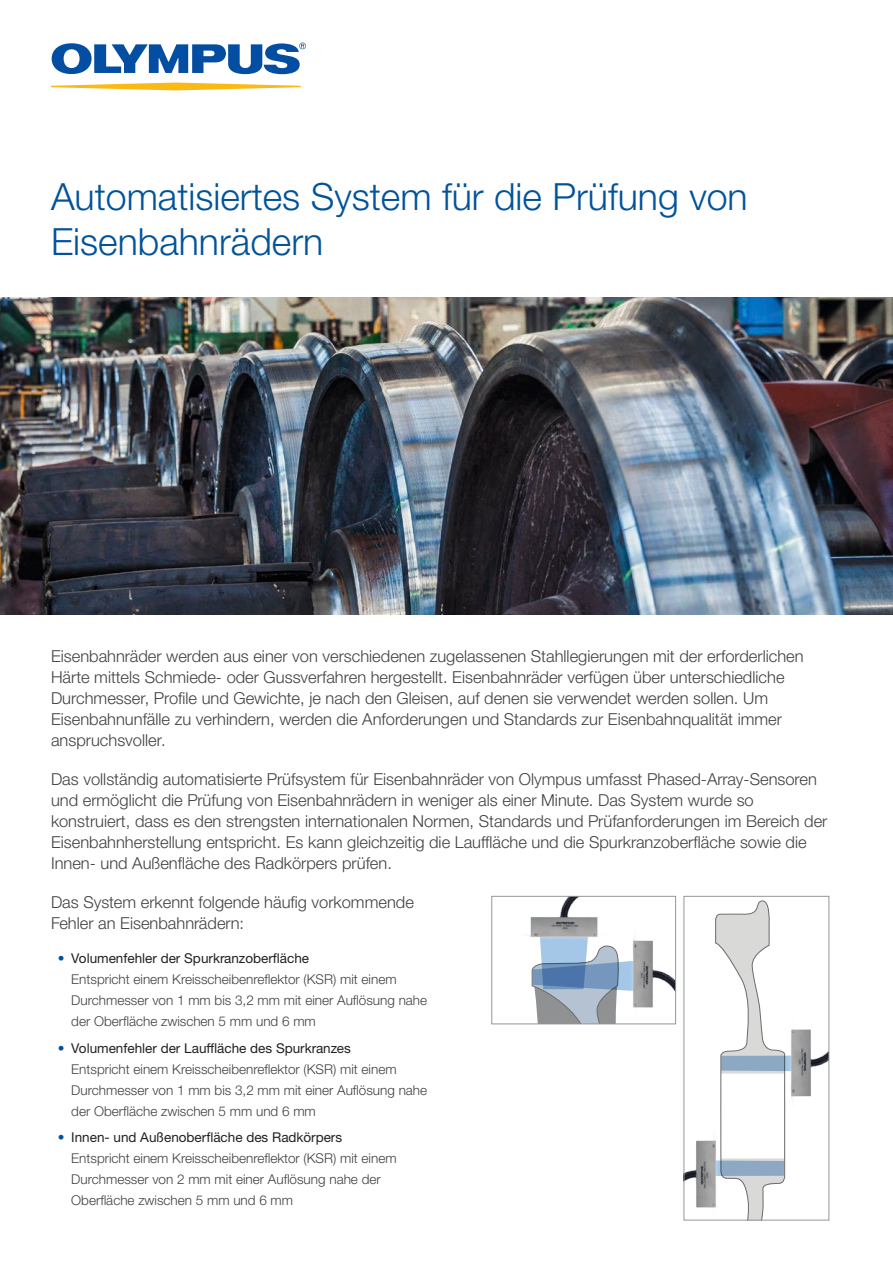
<style>
.page{position:relative;width:893px;height:1263px;background:#fff}
.page>*{position:absolute;margin:0;border:0;box-sizing:border-box;transform-origin:0 0}
.Cover_Title_1{font:300 37.5px/45px "Helvetica Neue LTW1 G";color:#00539b}
.Text{font:300 16.5px/21px "Helvetica Neue LTW1 G";color:#414142}
.t1{font:300 13.5px/21px "Helvetica Neue LTW1 G";color:#414142}
.s1{font-weight:400;color:#00539b}
.s2{font-weight:400;color:#231f20}
</style>
<div class="page">
<svg style="left:51px;top:83px;width:250px;height:7px"></svg>
<svg style="left:52px;top:43px;width:254px;height:31px"></svg>
<img style="left:0;top:298px;width:893px;height:317px">
<img style="left:636px;top:940px;width:38px;height:68px">
<svg style="left:531px;top:940px;width:105px;height:82px"></svg>
<img style="left:530px;top:898px;width:101px;height:52px">
<div style="left:491px;top:896px;width:185px;height:128px;border:1px solid #949698"></div>
<svg style="left:715px;top:900px;width:71px;height:318px"></svg>
<img style="left:686px;top:1120px;width:43px;height:98px">
<img style="left:777px;top:995px;width:50px;height:121px">
<div style="left:684px;top:896px;width:145px;height:324px;border:1px solid #949698"></div>
<p class="Cover_Title_1" style="left:51px;top:174px;width:698px">Automatisiertes System für die Prüfung von<br>Eisenbahnrädern</p>
<p class="Text" style="left:51px;top:645px;width:754px">Eisenbahnräder werden aus einer von verschiedenen zugelassenen Stahllegierungen mit der erforderlichen Härte mittels Schmiede- oder Gussverfahren hergestellt. Eisenbahnräder verfügen über unterschiedliche Durchmesser, Profile und Gewichte, je nach den Gleisen, auf denen sie verwendet werden sollen. Um Eisenbahnunfälle zu verhindern, werden die Anforderungen und Standards zur Eisenbahnqualität immer anspruchsvoller.</p>
<p class="Text" style="left:51px;top:768px;width:778px">Das vollständig automatisierte Prüfsystem für Eisenbahnräder von Olympus umfasst Phased-Array-Sensoren und ermöglicht die Prüfung von Eisenbahnrädern in weniger als einer Minute. Das System wurde so konstruiert, dass es den strengsten internationalen Normen, Standards und Prüfanforderungen im Bereich der Eisenbahnherstellung entspricht. Es kann gleichzeitig die Lauffläche und die Spurkranzoberfläche sowie die Innen- und Außenfläche des Radkörpers prüfen.</p>
<p class="Text" style="left:51px;top:891px;width:364px">Das System erkennt folgende häufig vorkommende<br>Fehler an Eisenbahnrädern:</p>
<p class="t1" style="left:71px;top:948px;width:357px;text-indent:-13px"><span class="s1">•</span> <span class="s2">Volumenfehler der Spurkranzoberfläche<br></span>Entspricht einem Kreisscheibenreflektor (KSR) mit einem Durchmesser von 1 mm bis 3,2 mm mit einer Auflösung nahe der Oberfläche zwischen 5 mm und 6 mm</p>
<p class="t1" style="left:71px;top:1037px;width:357px;text-indent:-14px"><span class="s1">•</span> <span class="s2">Volumenfehler der Lauffläche des Spurkranzes<br></span>Entspricht einem Kreisscheibenreflektor (KSR) mit einem Durchmesser von 1 mm bis 3,2 mm mit einer Auflösung nahe der Oberfläche zwischen 5 mm und 6 mm</p>
<p class="t1" style="left:71px;top:1127px;width:327px;text-indent:-14px"><span class="s1">•</span> <span class="s2">Innen- und Außenoberfläche des Radkörpers </span>Entspricht einem Kreisscheibenreflektor (KSR) mit einem Durchmesser von 2 mm mit einer Auflösung nahe der Oberfläche zwischen 5 mm und 6 mm</p>
</div>
